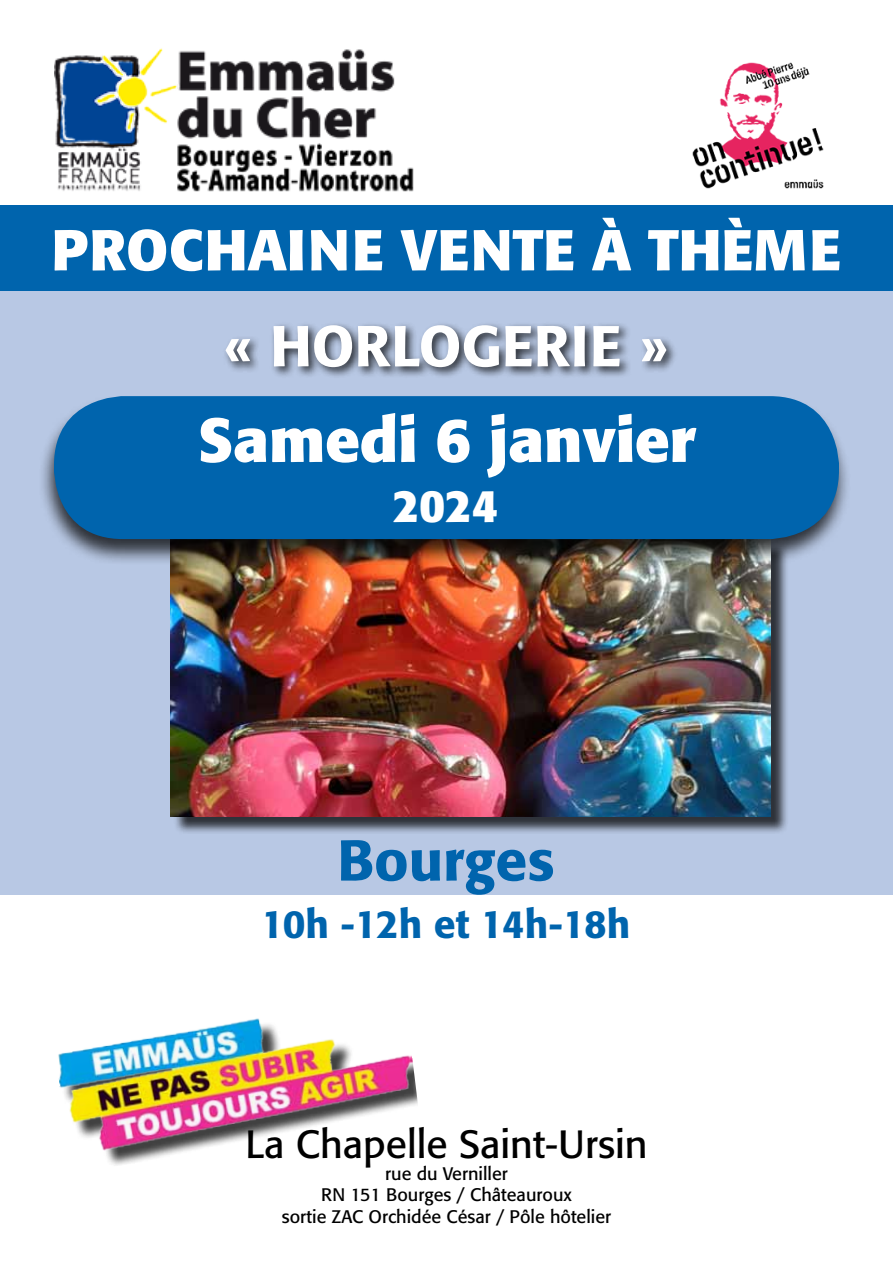
<style>
.page{position:relative;width:893px;height:1263px;background:#fff}
.page>*{position:absolute;margin:0;border:0;box-sizing:border-box;transform-origin:0 0}
.t1{font:700 61.35px "Formata";color:#fff}
.t2{font:700 57px "Formata";color:#fff}
.t3{font:500 57px "Formata";color:#fff}
.t4{font:500 57px "Formata";color:#0064ad}
.t5{font:700 45px "Formata";color:#fff}
.t6{font:39px "Formata";color:#000}
.t7{font:500 39px "Formata";color:#0064ad}
.t8{font:18px/21.6px "Formata";color:#000;text-align:center}
</style>
<div class="page">
<img style="left:54px;top:48px;width:360px;height:144px">
<img style="left:692px;top:62px;width:132px;height:127px">
<div style="left:0;top:218px;width:892px;height:676px;background:#b8c8e4"></div>
<div style="left:0;top:205px;width:893px;height:85px;background:#0064ad"></div>
<img style="left:58px;top:1018px;width:360px;height:140px">
<div style="left:173px;top:541px;width:617px;height:294px;background:#000;opacity:.75"></div>
<img style="left:171px;top:566px;width:600px;height:250px">
<div style="left:38px;top:394px;width:813px;height:172px;background:#000;opacity:.75"></div>
<div style="left:54px;top:396px;width:785px;height:143px;background:#0064ad;border-radius:69px"></div>
<div style="left:223px;top:321px;width:455px;height:58px;background:#000;opacity:.75"></div>
<h2 class="t2" style="left:52px;top:214px;width:791px">PROCHAINE VENTE À THÈME</h2>
<h2 class="t3" style="left:224px;top:311px;width:446px">« HORLOGERIE »</h2>
<h1 class="t1" style="left:197px;top:402px;width:500px">SAMEDI 6 JANVIER</h1>
<h3 class="t5" style="left:393px;top:478px;width:106px">2024</h3>
<h2 class="t4" style="left:337px;top:825px;width:219px">Bourges</h2>
<h3 class="t7" style="left:262px;top:900px;width:370px">10h -12h et 14h-18h</h3>
<h3 class="t6" style="left:245px;top:1121px;width:404px">La Chapelle Saint-Ursin</h3>
<p class="t8" style="left:282px;top:1162px;width:331px">rue du Verniller<br>RN 151 Bourges / Châteauroux<br>sortie ZAC Orchidée César / Pôle hôtelier</p>
</div>
